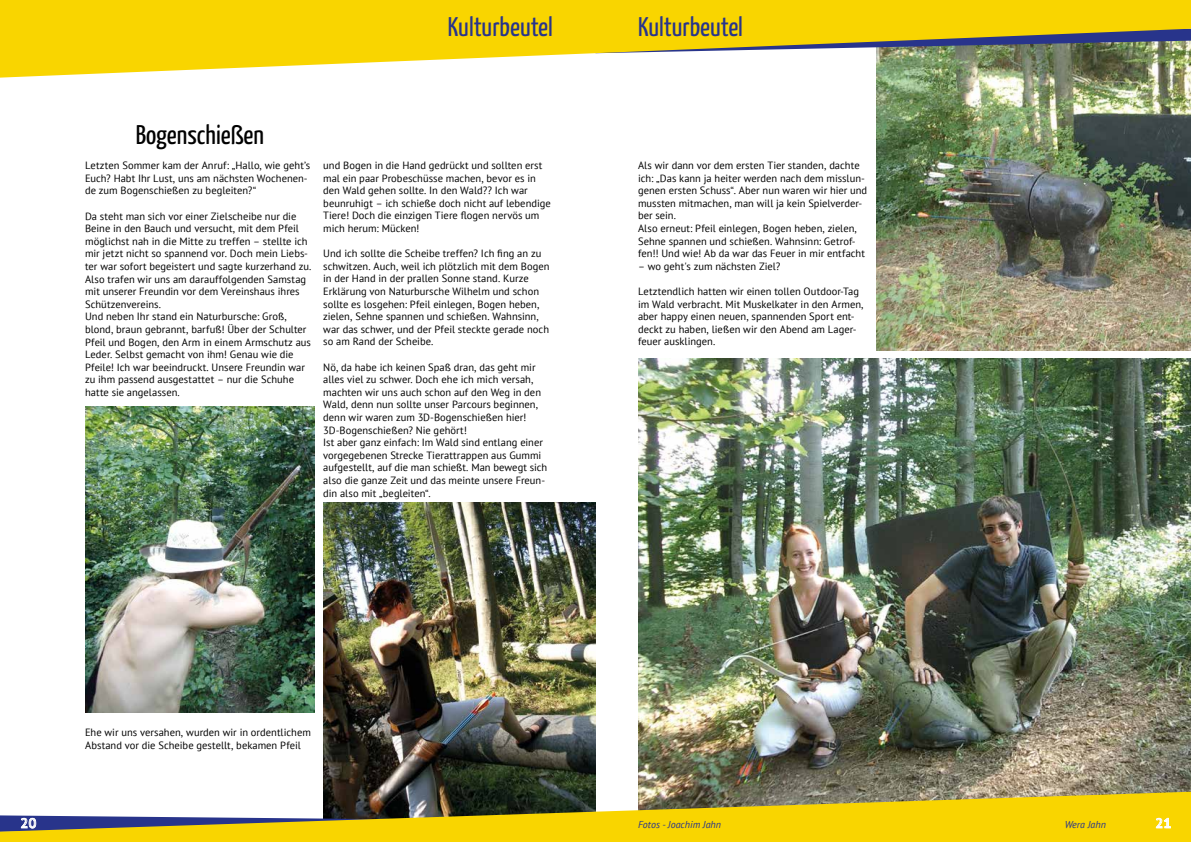
<style>
.page{position:relative;width:1191px;height:842px;background:#fff}
.page>*{position:absolute;margin:0;border:0;box-sizing:border-box;transform-origin:0 0}
.t1{font:27px "Yanone Kaffeesatz";color:#28348b}
.t2{font:27px "Yanone Kaffeesatz";color:#000}
.t3{font:700 14px "PT Sans";color:#fff}
.t4{font:10.5px/12.6px "PT Sans";color:#000}
.t5{font:italic 10px "PT Sans";color:#28348b}
</style>
<div class="page">
<img style="left:876px;top:78px;width:315px;height:273px">
<img style="left:85px;top:406px;width:230px;height:306px">
<img style="left:323px;top:502px;width:272px;height:289px">
<img style="left:638px;top:359px;width:553px;height:432px">
<svg style="left:0;top:791px;width:1191px;height:51px;fill:#f9d500"></svg>
<svg style="left:0;top:0;width:1191px;height:78px;fill:#f9d500"></svg>
<svg style="left:0;top:815px;width:400px;height:17px;background:#958b55"></svg>
<svg style="left:21px;top:828px;width:16px;height:1px"></svg>
<div style="left:21px;top:817px;width:16px;height:11px;background:#000;opacity:.59"></div>
<svg style="left:1155px;top:828px;width:16px;height:1px"></svg>
<div style="left:1155px;top:817px;width:16px;height:11px;background:#000;opacity:.59"></div>
<h1 class="t1" style="left:448px;top:10px;width:107px">Kulturbeutel</h1>
<h1 class="t1" style="left:638px;top:10px;width:107px">Kulturbeutel</h1>
<h1 class="t2" style="left:136px;top:118px;width:130px">Bogenschießen</h1>
<p class="t4" style="left:85px;top:159px;width:227px">Letzten Sommer kam der Anruf: „Hallo, wie geht’s<br>Euch? Habt Ihr Lust, uns am nächsten Wochenen&shy;de zum Bogenschießen zu begleiten?“</p>
<p class="t4" style="left:85px;top:209px;width:228px">Da steht man sich vor einer Zielscheibe nur die Beine in den Bauch und versucht, mit dem Pfeil möglichst nah in die Mitte zu treffen – stellte ich mir jetzt nicht so spannend vor. Doch mein Liebs&shy;ter war sofort begeistert und sagte kurzerhand zu.<br>Also trafen wir uns am darauffolgenden Samstag mit unserer Freundin vor dem Vereinshaus ihres Schützenvereins.<br>Und neben Ihr stand ein Naturbursche: Groß, blond, braun gebrannt, barfuß! Über der Schulter Pfeil und Bogen, den Arm in einem Armschutz aus Leder. Selbst gemacht von ihm! Genau wie die Pfeile! Ich war beeindruckt. Unsere Freundin war zu ihm passend ausgestattet – nur die Schuhe hatte sie angelassen.</p>
<p class="t4" style="left:323px;top:159px;width:229px">und Bogen in die Hand gedrückt und sollten erst mal ein paar Probeschüsse machen, bevor es in den Wald gehen sollte. In den Wald?? Ich war beunruhigt – ich schieße doch nicht auf lebendige Tiere! Doch die einzigen Tiere flogen nervös um mich herum: Mücken!</p>
<p class="t4" style="left:323px;top:247px;width:228px">Und ich sollte die Scheibe treffen? Ich fing an zu schwitzen. Auch, weil ich plötzlich mit dem Bogen in der Hand in der prallen Sonne stand. Kurze Erklärung von Naturbursche Wilhelm und schon sollte es losgehen: Pfeil einlegen, Bogen heben, zielen, Sehne spannen und schießen. Wahnsinn, war das schwer, und der Pfeil steckte gerade noch so am Rand der Scheibe.</p>
<p class="t4" style="left:323px;top:360px;width:226px">Nö, da habe ich keinen Spaß dran, das geht mir alles viel zu schwer. Doch ehe ich mich versah, machten wir uns auch schon auf den Weg in den Wald, denn nun sollte unser Parcours beginnen, denn wir waren zum 3D-Bogenschießen hier!<br>3D-Bogenschießen? Nie gehört!<br>Ist aber ganz einfach: Im Wald sind entlang einer vorgegebenen Strecke Tierattrappen aus Gummi aufgestellt, auf die man schießt. Man bewegt sich also die ganze Zeit und das meinte unsere Freun&shy;din also mit „begleiten“.</p>
<p class="t4" style="left:638px;top:159px;width:231px">Als wir dann vor dem ersten Tier standen, dachte ich: „Das kann ja heiter werden nach dem misslun&shy;genen ersten Schuss“. Aber nun waren wir hier und mussten mitmachen, man will ja kein Spielverder&shy;ber sein.<br>Also erneut: Pfeil einlegen, Bogen heben, zielen, Sehne spannen und schießen. Wahnsinn: Getrof&shy;fen!! Und wie! Ab da war das Feuer in mir entfacht</p>
<p class="t4" style="left:638px;top:260px;width:144px">– wo geht's zum nächsten Ziel?</p>
<p class="t4" style="left:638px;top:285px;width:227px">Letztendlich hatten wir einen tollen Outdoor-Tag im Wald verbracht. Mit Muskelkater in den Armen, aber happy einen neuen, spannenden Sport ent&shy;deckt zu haben, ließen wir den Abend am Lager&shy;feuer ausklingen.</p>
<p class="t4" style="left:85px;top:726px;width:227px">Ehe wir uns versahen, wurden wir in ordentlichem<br>Abstand vor die Scheibe gestellt, bekamen Pfeil</p>
<h2 class="t3" style="left:20px;top:814px;width:18px">20</h2>
<p class="t5" style="left:638px;top:818px;width:85px">Fotos - Joachim Jahn</p>
<p class="t5" style="left:1064px;top:818px;width:43px">Wera Jahn</p>
<h2 class="t3" style="left:1155px;top:814px;width:18px">21</h2>
</div>
